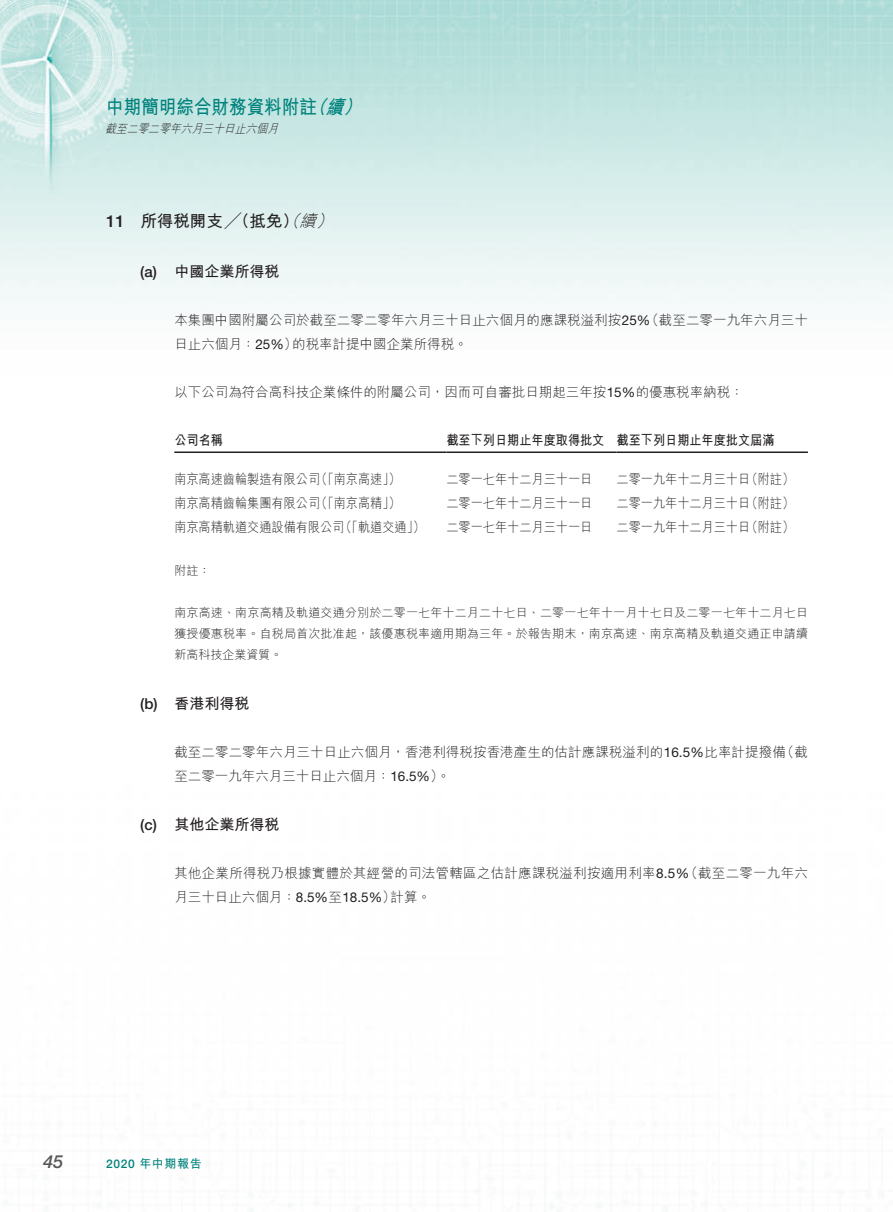
<style>
.page{position:relative;width:893px;height:1212px;background:#fff}
.page>*{position:absolute;margin:0;border:0;box-sizing:border-box;transform-origin:0 0}
.t1{font:700 19.5px "M Hei HK";color:#00827c;scale:.9 1}
.t2{font:italic 700 19.5px "M Hei HK";color:#00827c;scale:.9 1}
.t3{font:italic 500 18px "Helvetica Neue LT Std";color:#57585a}
.t4{font:700 16.5px "M Hei HK";color:#231f20}
.t5{font:italic 300 16.5px "M Hei HK";color:#231f20}
.t6{font:500 16.5px "Helvetica Neue LT Std";color:#231f20}
.t7{font:700 15px "M Hei HK";color:#231f20}
.t8{font:500 15px "Helvetica Neue LT Std";color:#231f20}
.t9{font:300 13.5px/24px "M Hei HK";color:#231f20}
.t10{font:300 13.5px "M Hei HK";color:#231f20;scale:.9 1}
.t11{font:300 13.5px/24px "M Hei HK";letter-spacing:.02em;color:#231f20}
.t12{font:700 13.5px "M Hei HK";color:#231f20;scale:.9 1}
.t13{font:300 12px/21px "M Hei HK";letter-spacing:.015em;color:#231f20;text-align:justify}
.t14{font:italic 300 12px "M Hei HK";color:#231f20;scale:.9 1}
.t15{font:700 12px "M Hei HK";letter-spacing:.05em;color:#00827c}
.s1{font-weight:300;font-style:italic}
.s2{font-family:"Helvetica Neue LT Std";font-weight:400}
.s3{font-family:"Helvetica Neue LT Std";font-weight:500}
</style>
<div class="page">
<img style="left:0;top:0;width:893px;height:1211px">
<hr style="left:174px;top:451px;width:272px;height:2px;background:#231f20">
<hr style="left:446px;top:451px;width:171px;height:2px;background:#231f20">
<hr style="left:617px;top:451px;width:191px;height:2px;background:#231f20">
<h1 class="t1" style="left:106px;top:92px;width:235px">中期簡明綜合財務資料附註</h1>
<p class="t14" style="left:105px;top:122px;width:197px">截至二零二零年六月三十日止六個月</p>
<h1 class="t2" style="left:308px;top:92px;width:28px">（</h1>
<h1 class="t2" style="left:343px;top:92px;width:28px">(</h1>
<h1 class="t2" style="left:326px;top:92px;width:28px">續</h1>
<p class="t6" style="left:106px;top:212px;width:20px">11</p>
<p class="t4" style="left:140px;top:209px;width:165px">所得稅開支╱（抵免）<span class="s1">（</span></p>
<p class="t5" style="left:299px;top:213px;width:22px">續</p>
<p class="t5" style="left:316px;top:213px;width:22px">(</p>
<p class="t8" style="left:140px;top:263px;width:18px">a( )</p>
<p class="t8" style="left:140px;top:694px;width:19px">b( )</p>
<p class="t8" style="left:140px;top:816px;width:18px">c( )</p>
<p class="t7" style="left:174px;top:260px;width:106px">中國企業所得稅</p>
<p class="t9" style="left:645px;top:308px;width:164px">（截至二零一九年六月三十</p>
<p class="t9" style="left:292px;top:308px;width:360px;text-indent:-118px">本集團中國附屬公司於截至二零二零年六月三十日止六個月的應課稅溢利按<span class="s2">25%</span>的稅率計提中國企業所得稅。</p>
<p class="t9" style="left:174px;top:332px;width:125px">日止六個月：<span class="s2">25%</span>）</p>
<p class="t9" style="left:174px;top:380px;width:571px">以下公司為符合高科技企業條件的附屬公司，因而可自審批日期起三年按<span class="s2">15%</span>的優惠稅率納稅：</p>
<p class="t12" style="left:617px;top:430px;width:177px">截至下列日期止年度批文屆滿</p>
<p class="t12" style="left:446px;top:430px;width:177px">截至下列日期止年度取得批文</p>
<p class="t12" style="left:174px;top:430px;width:56px">公司名稱</p>
<p class="t10" style="left:174px;top:472px;width:164px">南京高速齒輪製造有限公司</p>
<p class="t10" style="left:316px;top:472px;width:96px">（「南京高速」）</p>
<p class="t10" style="left:446px;top:472px;width:164px">二零一七年十二月三十一日</p>
<p class="t10" style="left:746px;top:472px;width:56px">（附註(</p>
<p class="t10" style="left:617px;top:472px;width:150px">二零一九年十二月三十日</p>
<p class="t10" style="left:174px;top:496px;width:164px">南京高精齒輪集團有限公司</p>
<p class="t10" style="left:316px;top:496px;width:96px">（「南京高精」）</p>
<p class="t10" style="left:446px;top:496px;width:164px">二零一七年十二月三十一日</p>
<p class="t10" style="left:746px;top:496px;width:56px">（附註(</p>
<p class="t10" style="left:617px;top:496px;width:150px">二零一九年十二月三十日</p>
<p class="t10" style="left:174px;top:520px;width:191px">南京高精軌道交通設備有限公司</p>
<p class="t13" style="left:174px;top:560px;width:37px">附註：</p>
<p class="t13" style="left:174px;top:602px;width:635px">南京高速、南京高精及軌道交通分別於二零一七年十二月二十七日、二零一七年十一月十七日及二零一七年十二月七日獲授優惠稅率。自稅局首次批准起，該優惠稅率適用期為三年。於報告期末，南京高速、南京高精及軌道交通正申請續新高科技企業資質。</p>
<p class="t7" style="left:174px;top:692px;width:76px">香港利得稅</p>
<p class="t10" style="left:340px;top:520px;width:96px">（「軌道交通」）</p>
<p class="t10" style="left:746px;top:520px;width:56px">（附註(</p>
<p class="t10" style="left:446px;top:520px;width:164px">二零一七年十二月三十一日</p>
<p class="t10" style="left:617px;top:520px;width:150px">二零一九年十二月三十日</p>
<p class="t9" style="left:781px;top:739px;width:29px">（截</p>
<p class="t9" style="left:174px;top:739px;width:613px">截至二零二零年六月三十日止六個月，香港利得稅按香港產生的估計應課稅溢利的<span class="s2">16.5%</span>比率計提撥備至二零一九年六月三十日止六個月：<span class="s2">16.5%</span> 。(</p>
<p class="t7" style="left:174px;top:814px;width:106px">其他企業所得稅</p>
<p class="t11" style="left:684px;top:861px;width:125px">（截至二零一九年六</p>
<p class="t11" style="left:391px;top:861px;width:300px;text-indent:-216px">其他企業所得稅乃根據實體於其經營的司法管轄區之估計應課稅溢利按適用利率<span class="s2">8.5%</span>計算。</p>
<p class="t9" style="left:174px;top:885px;width:223px">月三十日止六個月：<span class="s2">8.5%</span>至<span class="s2">18.5%</span>）</p>
<h2 class="t3" style="left:43px;top:1151px;width:22px">45</h2>
<p class="t15" style="left:106px;top:1155px;width:97px"><span class="s3">2020</span> 年中期報告</p>
</div>
